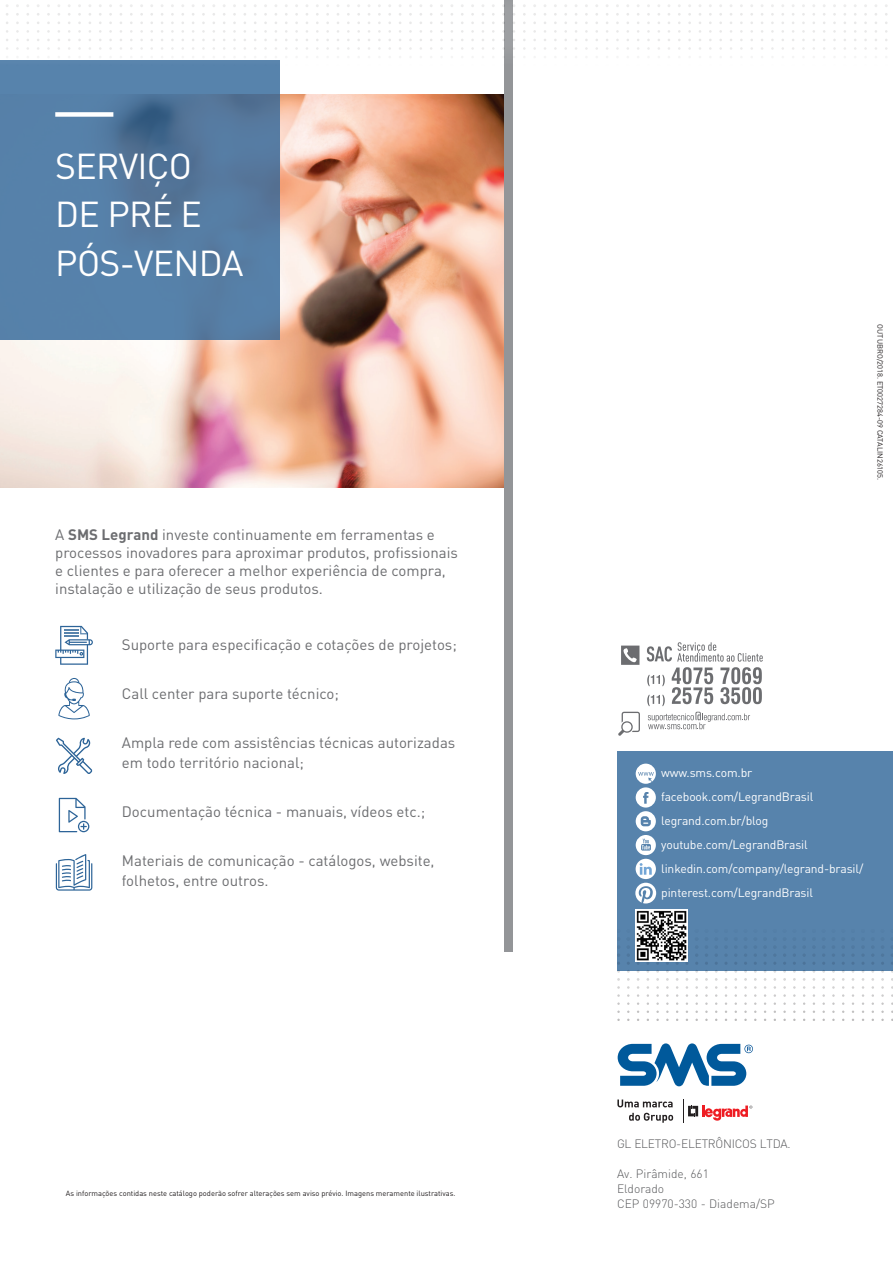
<style>
.page{position:relative;width:893px;height:1263px;background:#fff}
.page>*{position:absolute;margin:0;border:0;box-sizing:border-box;transform-origin:0 0}
.t1{font:35.55px/48.8px "DIN Pro";letter-spacing:-.02em;color:#fff}
.t2{font:15px/18px "DIN Pro";color:#6c6d70}
.t3{font:12.15px "DIN Pro";letter-spacing:-.01em;color:#fff}
.t4{font:300 12px "DIN Pro";color:#57585a}
.t5{font:300 12px "DIN Pro";letter-spacing:-.02em;color:#57585a}
.t6{font:7.5px "DIN Pro";color:#231f20}
.s1{font-weight:700}
</style>
<div class="page">
<div style="left:617px;top:751px;width:276px;height:220px;background:#5783ac"></div>
<svg style="left:636px;top:764px;width:20px;height:91px"></svg>
<svg style="left:635px;top:883px;width:21px;height:20px"></svg>
<div style="left:636px;top:859px;width:20px;height:20px;background:#fff;border-radius:50%"></div>
<svg style="left:639px;top:863px;width:13px;height:12px"></svg>
<svg style="left:851px;top:946px;width:4px;height:75px"></svg>
<svg style="left:812px;top:946px;width:33px;height:75px"></svg>
<svg style="left:803px;top:946px;width:3px;height:75px"></svg>
<svg style="left:773px;top:946px;width:23px;height:75px"></svg>
<svg style="left:764px;top:946px;width:3px;height:75px"></svg>
<svg style="left:734px;top:946px;width:23px;height:75px"></svg>
<svg style="left:724px;top:946px;width:4px;height:75px"></svg>
<svg style="left:685px;top:946px;width:33px;height:75px"></svg>
<svg style="left:676px;top:962px;width:3px;height:59px"></svg>
<svg style="left:646px;top:962px;width:23px;height:59px"></svg>
<svg style="left:637px;top:962px;width:3px;height:59px"></svg>
<svg style="left:618px;top:946px;width:12px;height:75px"></svg>
<svg style="left:871px;top:946px;width:22px;height:75px"></svg>
<svg style="left:861px;top:946px;width:4px;height:75px"></svg>
<svg style="left:618px;top:712px;width:22px;height:24px"></svg>
<svg style="left:621px;top:646px;width:18px;height:19px"></svg>
<svg style="left:647px;top:642px;width:116px;height:64px"></svg>
<svg style="left:742px;top:667px;width:20px;height:37px"></svg>
<svg style="left:722px;top:713px;width:28px;height:7px"></svg>
<svg style="left:648px;top:712px;width:73px;height:17px"></svg>
<img style="left:0;top:95px;width:505px;height:392px">
<svg style="left:0;top:67px;width:280px;height:272px;background:#547ca4"></svg>
<div style="left:505px;top:0;width:8px;height:952px;background:#939598"></div>
<div style="left:55px;top:112px;width:58px;height:5px;background:#fff"></div>
<svg style="left:55px;top:626px;width:38px;height:39px"></svg>
<svg style="left:58px;top:678px;width:32px;height:41px"></svg>
<svg style="left:56px;top:738px;width:36px;height:36px"></svg>
<svg style="left:59px;top:798px;width:30px;height:34px"></svg>
<svg style="left:56px;top:854px;width:36px;height:37px"></svg>
<svg style="left:635px;top:909px;width:53px;height:53px"></svg>
<div style="left:0;top:0;width:893px;height:67px;background:#fff"></div>
<img style="left:636px;top:910px;width:51px;height:50px">
<svg style="left:617px;top:1099px;width:56px;height:8px"></svg>
<svg style="left:629px;top:1113px;width:44px;height:10px"></svg>
<svg style="left:683px;top:1099px;width:69px;height:24px"></svg>
<svg style="left:618px;top:1043px;width:89px;height:43px"></svg>
<svg style="left:707px;top:1044px;width:46px;height:42px"></svg>
<p class="t1" style="left:55px;top:140px;width:190px">SERVIÇO<br>DE PRÉ E<br>PÓS-VENDA</p>
<p class="t2" style="left:55px;top:525px;width:404px">A <span class="s1">SMS Legrand</span> investe continuamente em ferramentas e processos inovadores para aproximar produtos, profissionais e clientes e para oferecer a melhor experiência de compra, instalação e utilização de seus produtos.</p>
<p class="t2" style="left:122px;top:635px;width:336px">Suporte para especificação e cotações de projetos;</p>
<p class="t2" style="left:122px;top:684px;width:219px">Call center para suporte técnico;</p>
<p class="t2" style="left:122px;top:732px;width:335px;line-height:19.5px">Ampla rede com assistências técnicas autorizadas em todo território nacional;</p>
<p class="t2" style="left:122px;top:802px;width:305px">Documentação técnica - manuais, vídeos etc.;</p>
<p class="t2" style="left:122px;top:850px;width:314px;line-height:19.5px">Materiais de comunicação - catálogos, website, folhetos, entre outros.</p>
<p class="t6" style="left:66px;top:1188px;width:391px">As informações contidas neste catálogo poderão sofrer alterações sem aviso prévio. Imagens meramente ilustrativas.</p>
<p class="t6" style="left:885px;top:324px;width:157px;rotate:90deg">OUTUBRO/2018. ET0027284-09 CATALIN26105.</p>
<p class="t3" style="left:661px;top:765px;width:93px">www.sms.com.br</p>
<p class="t3" style="left:661px;top:789px;width:154px">facebook.com/LegrandBrasil</p>
<p class="t3" style="left:661px;top:812px;width:109px">legrand.com.br/blog</p>
<p class="t3" style="left:661px;top:836px;width:148px">youtube.com/LegrandBrasil</p>
<p class="t3" style="left:661px;top:860px;width:204px">linkedin.com/company/legrand-brasil/</p>
<p class="t3" style="left:661px;top:884px;width:153px">pinterest.com/LegrandBrasil</p>
<p class="t5" style="left:617px;top:1136px;width:175px">GL ELETRO-ELETRÔNICOS LTDA.</p>
<p class="t4" style="left:617px;top:1166px;width:93px">Av. Pirâmide, 661</p>
<p class="t4" style="left:617px;top:1181px;width:49px">Eldorado</p>
<p class="t4" style="left:617px;top:1196px;width:159px">CEP 09970-330 - Diadema/SP</p>
</div>
